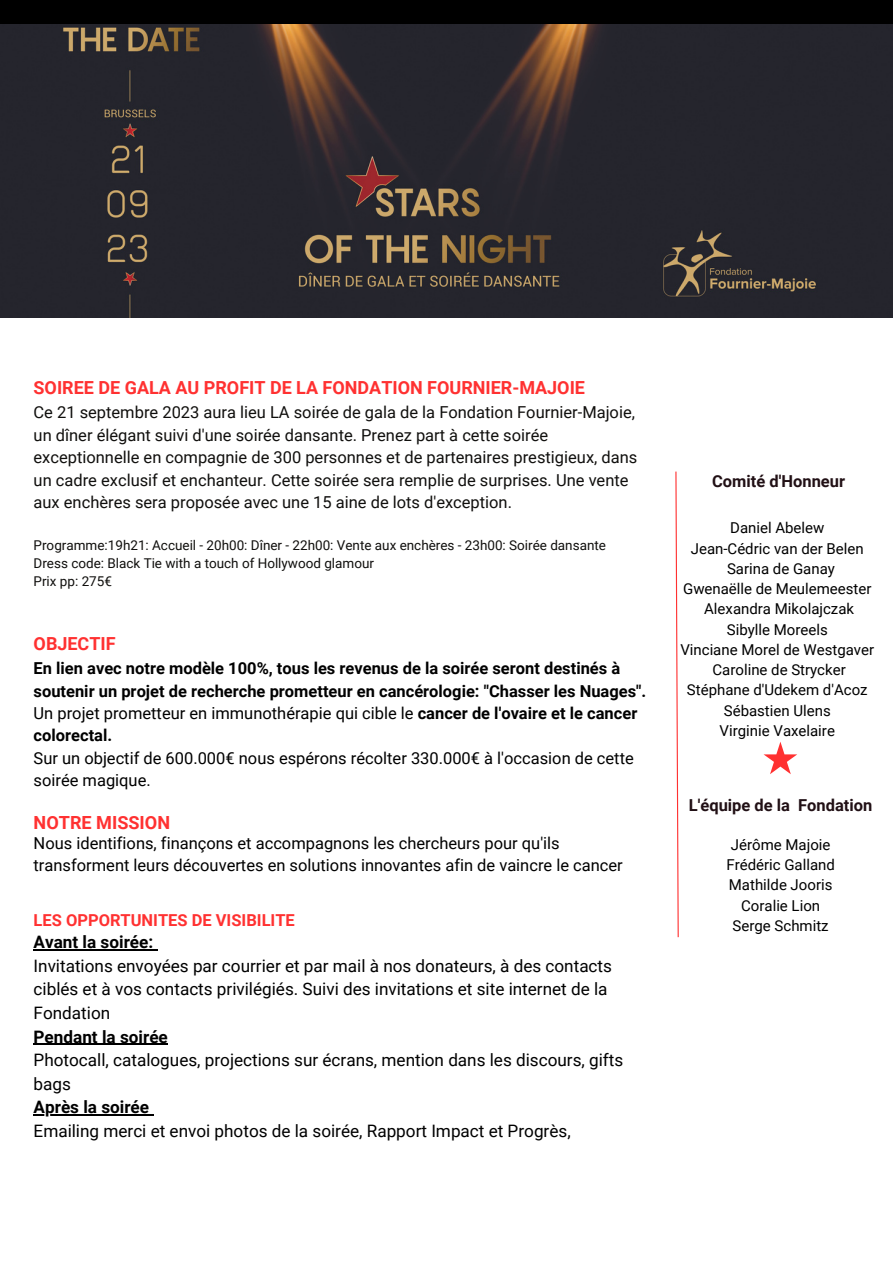
<style>
.page{position:relative;width:893px;height:1264px;background:#fff}
.page>*{position:absolute;margin:0;border:0;box-sizing:border-box;transform-origin:0 0}
.t1{font:700 18px "Roboto";color:#ff3131}
.t2{font:17.1px/23.5px "Roboto";color:#000}
.t3{font:700 17.1px "Roboto";color:#000}
.t4{font:16.5px/22.5px "Roboto";color:#100f0d}
.t5{font:16.5px/22.5px "Roboto";color:#000}
.t6{font:700 16.5px/22.5px "Roboto";color:#000}
.t7{font:700 16.5px "Roboto";color:#211015}
.t8{font:700 16.5px "Roboto";color:#ff3131}
.t9{font:15px "Roboto";color:#000}
.t10{font:13.5px "Roboto";color:#100f0d}
.s1{font-weight:700}
</style>
<div class="page">
<div style="left:0;top:0;width:892px;height:294px;background:#000"></div>
<img style="left:0;top:24px;width:892px;height:294px">
<hr style="left:34px;top:949px;width:119px;height:1px;background:#000">
<hr style="left:34px;top:1043px;width:134px;height:1px;background:#000">
<hr style="left:34px;top:1114px;width:115px;height:1px;background:#000">
<svg style="left:763px;top:742px;width:34px;height:32px"></svg>
<svg style="left:675px;top:471px;width:4px;height:467px"></svg>
<p class="t1" style="left:34px;top:378px;width:553px">SOIREE DE GALA AU PROFIT DE LA FONDATION FOURNIER-MAJOIE</p>
<p class="t4" style="left:34px;top:401px;width:605px">Ce 21 septembre 2023 aura lieu LA soirée de gala de la Fondation Fournier-Majoie, un dîner élégant suivi d'une soirée dansante. Prenez part à cette soirée exceptionnelle en compagnie de 300 personnes et de partenaires prestigieux, dans un cadre exclusif et enchanteur. Cette soirée sera remplie de surprises. Une vente aux enchères sera proposée avec une 15 aine de lots d'exception.</p>
<p class="t10" style="left:34px;top:537px;width:574px">Programme:19h21: Accueil - 20h00: Dîner - 22h00: Vente aux enchères - 23h00: Soirée dansante</p>
<p class="t10" style="left:34px;top:555px;width:342px">Dress code: Black Tie with a touch of Hollywood glamour</p>
<p class="t10" style="left:34px;top:573px;width:80px">Prix pp: 275€</p>
<p class="t1" style="left:34px;top:633px;width:83px">OBJECTIF</p>
<p class="t6" style="left:34px;top:657px;width:614px">En lien avec notre modèle 100%, tous les revenus de la soirée seront destinés à soutenir un projet de recherche prometteur en cancérologie: "Chasser les Nuages".</p>
<p class="t5" style="left:34px;top:702px;width:605px">Un projet prometteur en immunothérapie qui cible le <span class="s1">cancer de l'ovaire et le cancer colorectal.</span></p>
<p class="t5" style="left:34px;top:747px;width:601px">Sur un objectif de 600.000€ nous espérons récolter 330.000€ à l'occasion de cette soirée magique.</p>
<p class="t1" style="left:34px;top:812px;width:138px">NOTRE MISSION</p>
<p class="t5" style="left:34px;top:832px;width:590px">Nous identifions, finançons et accompagnons les chercheurs pour qu'ils transforment leurs découvertes en solutions innovantes afin de vaincre le cancer</p>
<p class="t8" style="left:34px;top:910px;width:263px">LES OPPORTUNITES DE VISIBILITE</p>
<p class="t3" style="left:34px;top:932px;width:121px">Avant la soirée:</p>
<p class="t2" style="left:34px;top:954px;width:580px">Invitations envoyées par courrier et par mail à nos donateurs, à des contacts ciblés et à vos contacts privilégiés. Suivi des invitations et site internet de la<br>Fondation</p>
<p class="t3" style="left:34px;top:1026px;width:136px">Pendant la soirée</p>
<p class="t2" style="left:34px;top:1048px;width:591px">Photocall, catalogues, projections sur écrans, mention dans les discours, gifts bags</p>
<p class="t3" style="left:34px;top:1097px;width:117px">Après la soirée</p>
<p class="t2" style="left:34px;top:1119px;width:538px">Emailing merci et envoi photos de la soirée, Rapport Impact et Progrès,</p>
<p class="t7" style="left:712px;top:471px;width:134px">Comité d'Honneur</p>
<p class="t9" style="left:730px;top:519px;width:96px">Daniel Abelew</p>
<p class="t9" style="left:690px;top:539px;width:174px">Jean-Cédric van der Belen</p>
<p class="t9" style="left:727px;top:560px;width:109px">Sarina de Ganay</p>
<p class="t9" style="left:683px;top:580px;width:190px">Gwenaëlle de Meulemeester</p>
<p class="t9" style="left:704px;top:600px;width:151px">Alexandra Mikolajczak</p>
<p class="t9" style="left:726px;top:620px;width:102px">Sibylle Moreels</p>
<p class="t9" style="left:680px;top:641px;width:195px">Vinciane Morel de Westgaver</p>
<p class="t9" style="left:712px;top:661px;width:135px">Caroline de Strycker</p>
<p class="t9" style="left:687px;top:681px;width:182px">Stéphane d'Udekem d'Acoz</p>
<p class="t9" style="left:723px;top:701px;width:108px">Sébastien Ulens</p>
<p class="t9" style="left:719px;top:722px;width:117px">Virginie Vaxelaire</p>
<p class="t7" style="left:688px;top:795px;width:185px">L'équipe de la Fondation</p>
<p class="t9" style="left:730px;top:836px;width:101px">Jérôme Majoie</p>
<p class="t9" style="left:726px;top:856px;width:110px">Frédéric Galland</p>
<p class="t9" style="left:728px;top:876px;width:105px">Mathilde Jooris</p>
<p class="t9" style="left:741px;top:896px;width:80px">Coralie Lion</p>
<p class="t9" style="left:732px;top:917px;width:98px">Serge Schmitz</p>
</div>
